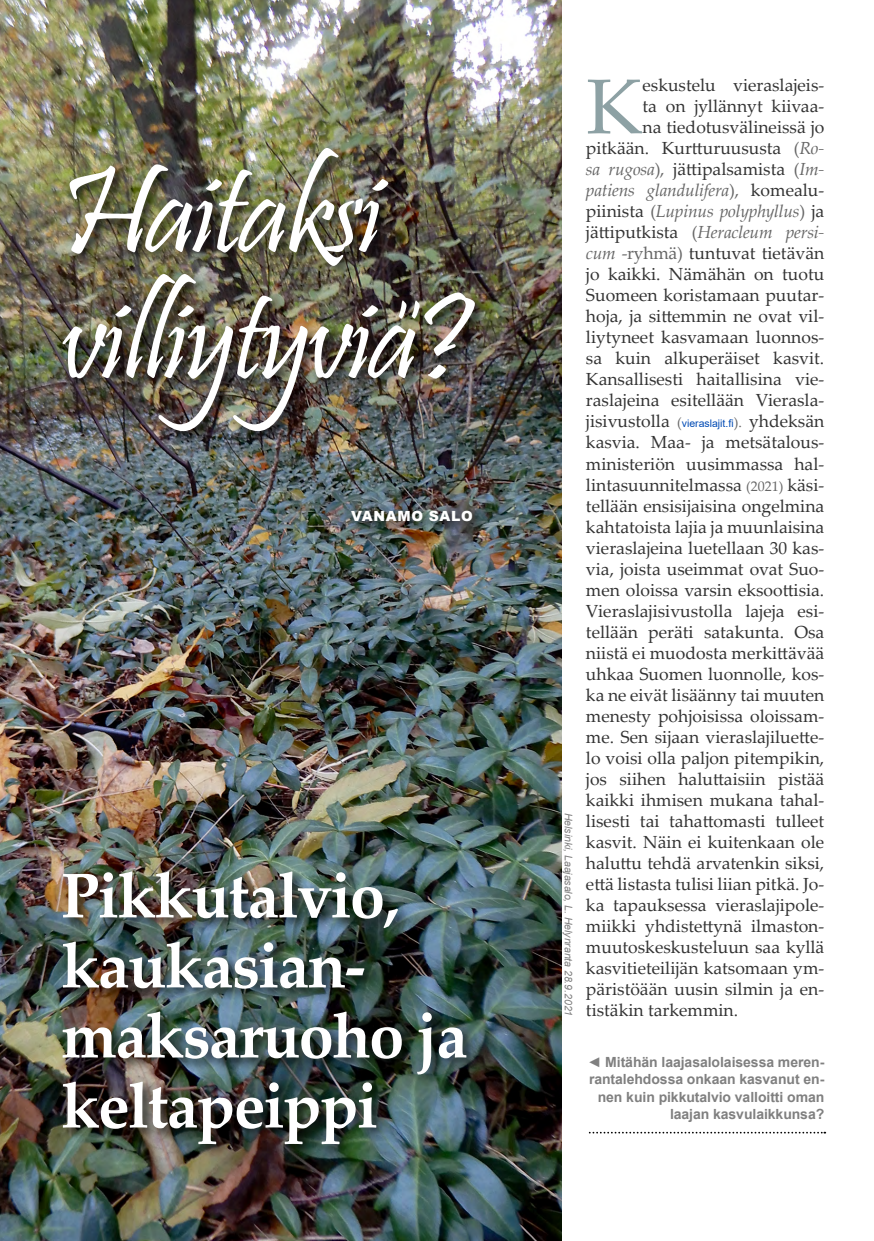
<style>
.page{position:relative;width:874px;height:1241px;background:#fff}
.page>*{position:absolute;margin:0;border:0;box-sizing:border-box;transform-origin:0 0}
.t1{font:126px/126px "Pristina";letter-spacing:-.025em;color:#fff}
.t2{font:77.88px "Palatino Linotype";color:#8da1a4}
.t3{font:700 63px/70px "Palatino Linotype";letter-spacing:-.025em;color:#fff}
.t4{font:17.5px "Palatino Linotype";color:#333}
.t5{font:italic 17.5px "Palatino Linotype";letter-spacing:-.015em;color:#666}
.t6{font:700 14px/17.5px "Arial";letter-spacing:-.005em;color:#808080;text-align:right}
.t7{font:900 14px "Arial";letter-spacing:.05em;color:#fff}
.t8{font:italic 10.5px "Arial";letter-spacing:-.005em;color:#808080}
.s1{color:#666}
.s2{font-style:italic;color:#666}
.s3{font-style:normal}
.s4{font-style:normal;color:#333}
.s5{font-size:14px;color:#666}
.s6{font-family:"Arial";font-size:10.5px;color:#004ab4}
</style>
<div class="page">
<svg style="left:588px;top:1131px;width:236px;height:2px"></svg>
<img style="left:0;top:0;width:561px;height:1240px">
<div style="left:346px;top:505px;width:138px;height:29px;background:#000;opacity:.75"></div>
<div style="left:59px;top:867px;width:421px;height:291px;background:#000;opacity:.75"></div>
<div style="left:59px;top:144px;width:429px;height:301px;background:#000;opacity:.75"></div>
<h1 class="t1" style="left:61px;top:161px;width:414px">Haitaksi villiytyviä?</h1>
<p class="t7" style="left:351px;top:506px;width:123px">VANAMO SALO</p>
<h3 class="t3" style="left:61px;top:858px;width:408px">Pikkutalvio, kaukasian&shy;maksaruoho ja keltapeippi</h3>
<p class="t8" style="left:575px;top:812px;width:205px;rotate:90deg">Helsinki, Laajasalo, L. Helynranta 28.9.2021</p>
<h2 class="t2" style="left:585px;top:51px;width:58px">K</h2>
<p class="t4" style="left:642px;top:73px;width:183px">eskustelu vieraslajeis-</p>
<p class="t4" style="left:642px;top:94px;width:183px">ta on jyllännyt kiivaa-</p>
<p class="t4" style="left:642px;top:115px;width:183px">na tiedotusvälineissä jo</p>
<p class="t4" style="left:585px;top:136px;width:240px">pitkään. Kurtturuususta <span class="s1">(</span><span class="s2">Ro-</span></p>
<p class="t4" style="left:585px;top:157px;width:240px"><span class="s2">sa rugosa</span><span class="s1">),</span> jättipalsamista <span class="s1">(</span><span class="s2">Im-</span></p>
<p class="t5" style="left:585px;top:178px;width:240px">patiens glandulifera<span class="s3">),</span> <span class="s4">komealu-</span></p>
<p class="t5" style="left:585px;top:199px;width:240px"><span class="s4">piinista</span> <span class="s3">(</span>Lupinus polyphyllus<span class="s3">)</span> <span class="s4">ja</span></p>
<p class="t5" style="left:585px;top:220px;width:240px"><span class="s4">jättiputkista</span> <span class="s3">(</span>Heracleum persi-</p>
<p class="t4" style="left:585px;top:241px;width:240px"><span class="s2">cum</span> <span class="s1">-ryhmä)</span> tuntuvat tietävän</p>
<p class="t4" style="left:585px;top:262px;width:240px">jo kaikki. Nämähän on tuotu</p>
<p class="t4" style="left:585px;top:283px;width:240px">Suomeen koristamaan puutar-</p>
<p class="t4" style="left:585px;top:304px;width:240px">hoja, ja sittemmin ne ovat vil-</p>
<p class="t4" style="left:585px;top:325px;width:240px">liytyneet kasvamaan luonnos-</p>
<p class="t4" style="left:585px;top:346px;width:240px">sa kuin alkuperäiset kasvit.</p>
<p class="t4" style="left:585px;top:367px;width:240px">Kansallisesti haitallisina vie-</p>
<p class="t4" style="left:585px;top:388px;width:240px">raslajeina esitellään Vierasla-</p>
<p class="t4" style="left:585px;top:409px;width:240px">jisivustolla <span class="s5">(</span><span class="s6">vieraslajit.fi</span><span class="s5">).</span> yhdeksän</p>
<p class="t4" style="left:585px;top:430px;width:240px">kasvia. Maa- ja metsätalous-</p>
<p class="t4" style="left:585px;top:451px;width:240px">ministeriön uusimmassa hal-</p>
<p class="t4" style="left:585px;top:472px;width:240px">lintasuunnitelmassa <span class="s5">(2021)</span> käsi-</p>
<p class="t4" style="left:585px;top:493px;width:240px">tellään ensisijaisina ongelmina</p>
<p class="t4" style="left:585px;top:514px;width:240px">kahtatoista lajia ja muunlaisina</p>
<p class="t4" style="left:585px;top:535px;width:240px">vieraslajeina luetellaan 30 kas-</p>
<p class="t4" style="left:585px;top:556px;width:240px">via, joista useimmat ovat Suo-</p>
<p class="t4" style="left:585px;top:577px;width:240px">men oloissa varsin eksoottisia.</p>
<p class="t4" style="left:585px;top:598px;width:240px">Vieraslajisivustolla lajeja esi-</p>
<p class="t4" style="left:585px;top:619px;width:240px">tellään peräti satakunta. Osa</p>
<p class="t4" style="left:585px;top:640px;width:240px">niistä ei muodosta merkittävää</p>
<p class="t4" style="left:585px;top:661px;width:240px">uhkaa Suomen luonnolle, kos-</p>
<p class="t4" style="left:585px;top:682px;width:240px">ka ne eivät lisäänny tai muuten</p>
<p class="t4" style="left:585px;top:703px;width:240px">menesty pohjoisissa oloissam-</p>
<p class="t4" style="left:585px;top:724px;width:240px">me. Sen sijaan vieraslajiluette-</p>
<p class="t4" style="left:585px;top:745px;width:240px">lo voisi olla paljon pitempikin,</p>
<p class="t4" style="left:585px;top:766px;width:240px">jos siihen haluttaisiin pistää</p>
<p class="t4" style="left:585px;top:787px;width:240px">kaikki ihmisen mukana tahal-</p>
<p class="t4" style="left:585px;top:808px;width:240px">lisesti tai tahattomasti tulleet</p>
<p class="t4" style="left:585px;top:829px;width:240px">kasvit. Näin ei kuitenkaan ole</p>
<p class="t4" style="left:585px;top:850px;width:240px">haluttu tehdä arvatenkin siksi,</p>
<p class="t4" style="left:585px;top:871px;width:240px">että listasta tulisi liian pitkä. Jo-</p>
<p class="t4" style="left:585px;top:892px;width:240px">ka tapauksessa vieraslajipole-</p>
<p class="t4" style="left:585px;top:913px;width:240px">miikki yhdistettynä ilmaston-</p>
<p class="t4" style="left:585px;top:934px;width:240px">muutoskeskusteluun saa kyllä</p>
<p class="t4" style="left:585px;top:955px;width:240px">kasvitieteilijän katsomaan ym-</p>
<p class="t4" style="left:585px;top:976px;width:240px">päristöään uusin silmin ja en-</p>
<p class="t4" style="left:585px;top:997px;width:154px">tistäkin tarkemmin.</p>
<p class="t6" style="left:587px;top:1052px;width:238px">◄ Mitähän laajasalolaisessa meren&shy;rantalehdossa onkaan kasvanut en&shy;nen kuin pikkutalvio valloitti oman laajan kasvulaikkunsa?</p>
</div>
